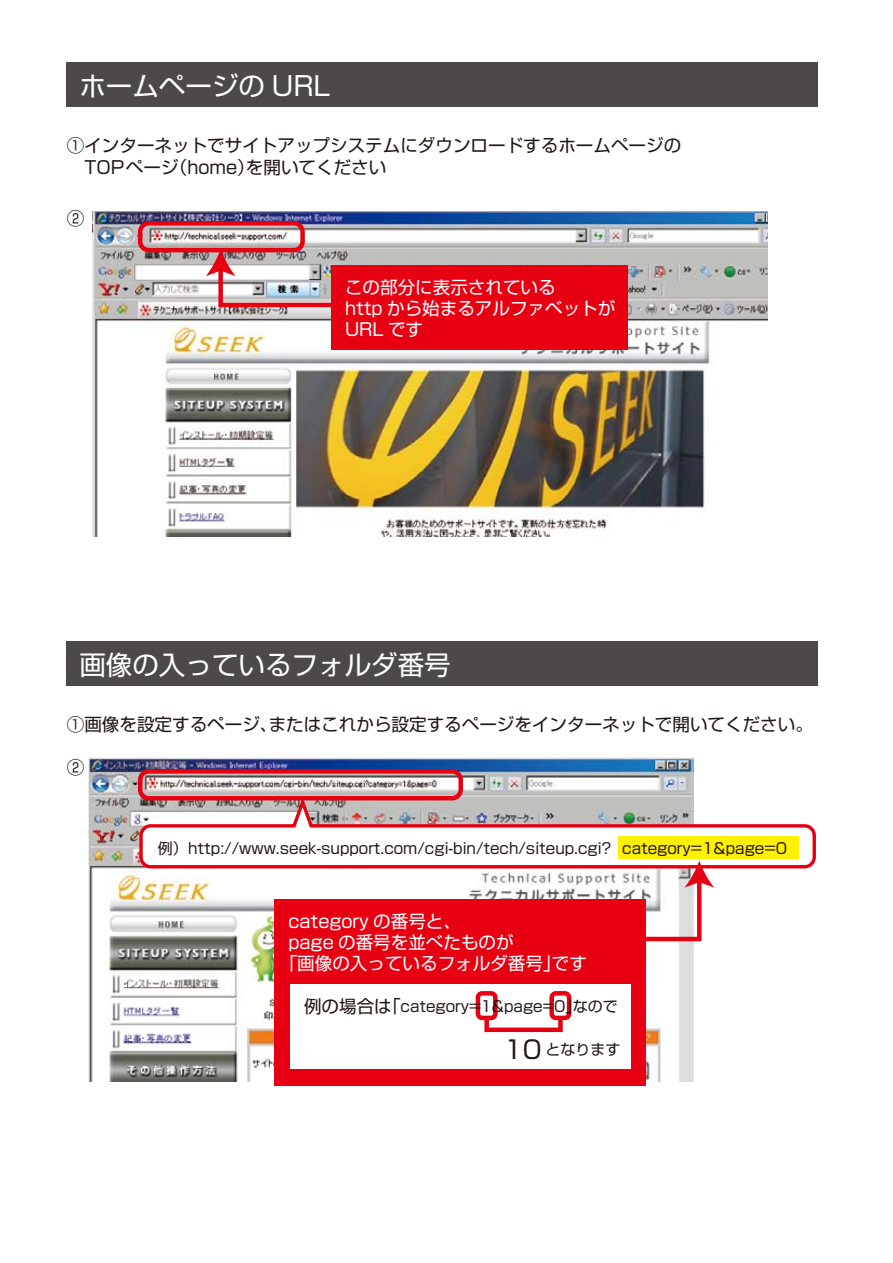
<style>
.page{position:relative;width:893px;height:1263px;background:#fff}
.page>*{position:absolute;margin:0;border:0;box-sizing:border-box;transform-origin:0 0}
.t1{font:26.55px "Shin Go Pro";color:#fff}
.t2{font:17.55px/21.3px "Shin Go Pro";color:#221815}
.t3{font:17.55px/21.3px "Shin Go Pro";color:#fff}
.t4{font:15px "Shin Go Pro";color:#221815}
.s1{font-size:17.55px}
.s2{font-size:24.9px}
</style>
<div class="page">
<img style="left:92px;top:211px;width:675px;height:325px">
<div style="left:66px;top:62px;width:752px;height:44px;background:#4c4948"></div>
<div style="left:138px;top:221px;width:167px;height:31px;border:4px solid #e60012;border-radius:9px"></div>
<img style="left:206px;top:249px;width:139px;height:60px">
<div style="left:331px;top:265px;width:296px;height:85px;background:#e60012"></div>
<img style="left:89px;top:757px;width:604px;height:325px">
<div style="left:66px;top:641px;width:752px;height:44px;background:#4c4948"></div>
<div style="left:138px;top:769px;width:325px;height:31px;border:4px solid #e60012;border-radius:9px"></div>
<div style="left:274px;top:899px;width:371px;height:187px;background:#e60012"></div>
<svg style="left:138px;top:792px;width:678px;height:78px"></svg>
<svg style="left:141px;top:802px;width:673px;height:141px"></svg>
<div style="left:290px;top:984px;width:340px;height:85px;background:#fff"></div>
<div style="left:476px;top:991px;width:22px;height:29px;border:4px solid #e60012;border-radius:4px"></div>
<div style="left:549px;top:991px;width:22px;height:29px;border:4px solid #e60012;border-radius:4px"></div>
<svg style="left:482px;top:1013px;width:83px;height:20px"></svg>
<h1 class="t1" style="left:79px;top:64px;width:252px">ホームページの URL</h1>
<p class="t2" style="left:67px;top:133px;width:616px">①インターネットでサイトアップシステムにダウンロードするホームページの　TOPページ（home）を開いてください</p>
<p class="t2" style="left:67px;top:206px;width:19px">②</p>
<p class="t3" style="left:345px;top:274px;width:272px">この部分に表示されている<br>http から始まるアルファベットが<br>URL です</p>
<h1 class="t1" style="left:79px;top:643px;width:373px">画像の入っているフォルダ番号</h1>
<p class="t2" style="left:67px;top:712px;width:748px">①画像を設定するページ、またはこれから設定するページをインターネットで開いてください。</p>
<p class="t2" style="left:67px;top:754px;width:19px">②</p>
<p class="t4" style="left:158px;top:836px;width:631px">例）http://www.seek-support.com/cgi-bin/tech/siteup.cgi? category=1&amp;page=0</p>
<p class="t3" style="left:288px;top:908px;width:174px">category の番号と、</p>
<p class="t3" style="left:288px;top:929px;width:227px">page の番号を並べたものが</p>
<p class="t3" style="left:280px;top:951px;width:309px">「画像の入っているフォルダ番号」です</p>
<p class="t4" style="left:304px;top:993px;width:315px"><span class="s1">例の場合は「</span>category=1&amp;page=0」なので</p>
<p class="t4" style="left:504px;top:1037px;width:118px"><span class="s2">10</span> となります</p>
</div>
